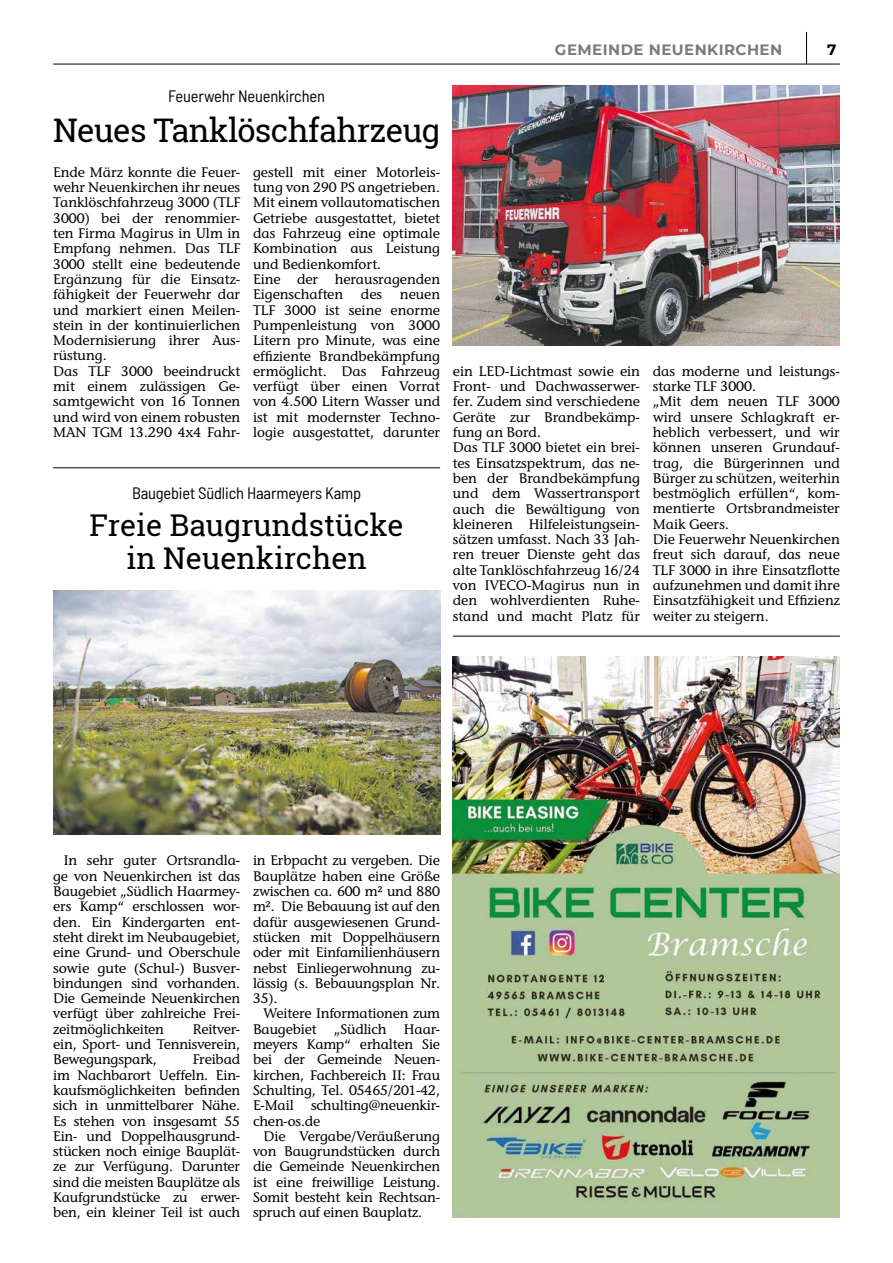
<style>
.page{position:relative;width:893px;height:1263px;background:#fff}
.page>*{position:absolute;margin:0;border:0;box-sizing:border-box;transform-origin:0 0}
.t1{font:32.55px "Roboto Slab";letter-spacing:-.02em;color:#000}
.t2{font:30px/33px "Roboto Slab";color:#000;text-align:center}
.t3{font:semi-condensed 16.5px "Barlow";letter-spacing:-.01em;color:#000}
.t4{font:700 15px "Montserrat";letter-spacing:.03em;color:#7c7b7b}
.t5{font:700 15px "Montserrat";color:#000}
.t6{font:500 13.8px/15.3px "Stone Inf ITC Std";color:#000;text-align:justify}
</style>
<div class="page">
<hr style="left:53px;top:64px;width:787px;height:1px;background:#000">
<hr style="left:806px;top:32px;width:1px;height:32px;background:#000">
<img style="left:453px;top:85px;width:387px;height:260px">
<img style="left:53px;top:590px;width:387px;height:245px">
<hr style="left:53px;top:467px;width:387px;height:1px;background:#000">
<hr style="left:453px;top:636px;width:387px;height:1px;background:#000">
<img style="left:453px;top:656px;width:387px;height:561px">
<p class="t4" style="left:555px;top:39px;width:229px">GEMEINDE NEUENKIRCHEN</p>
<p class="t5" style="left:827px;top:39px;width:11px">7</p>
<p class="t3" style="left:168px;top:85px;width:158px">Feuerwehr Neuenkirchen</p>
<h1 class="t1" style="left:53px;top:107px;width:389px">Neues Tanklöschfahrzeug</h1>
<p class="t6" style="left:53px;top:164px;width:189px;text-align:left">Ende März konnte die Feuer&shy;wehr Neuenkirchen ihr neues<br>Tanklöschfahrzeug 3000 (TLF<br>3000) bei der renommier&shy;ten Firma Magirus in Ulm in<br>Empfang nehmen. Das TLF<br>3000 stellt eine bedeutende<br>Ergänzung für die Einsatz&shy;fähigkeit der Feuerwehr dar und markiert einen Meilen&shy;stein in der kontinuierlichen<br>Modernisierung ihrer Aus&shy;rüstung.<br>Das TLF 3000 beeindruckt mit einem zulässigen Ge&shy;samtgewicht von 16 Tonnen und wird von einem robusten<br>MAN TGM 13.290 4x4 Fahr-</p>
<p class="t6" style="left:253px;top:164px;width:189px;text-align:left">gestell mit einer Motorleis&shy;tung von 290 PS angetrieben.<br>Mit einem vollautomatischen<br>Getriebe ausgestattet, bietet das Fahrzeug eine optimale<br>Kombination aus Leistung und Bedienkomfort.<br>Eine der herausragenden<br>Eigenschaften</p>
<p class="t6" style="left:361px;top:287px;width:23px">des</p>
<p class="t6" style="left:253px;top:287px;width:189px;text-indent:147px">neuen TLF 3000 ist seine enorme Pumpenleistung von 3000<br>Litern pro Minute, was eine effiziente Brandbekämpfung ermöglicht. Das Fahrzeug verfügt über einen Vorrat von 4.500 Litern Wasser und ist mit modernster Techno&shy;logie ausgestattet, darunter</p>
<p class="t3" style="left:132px;top:483px;width:231px">Baugebiet Südlich Haarmeyers Kamp</p>
<h2 class="t2" style="left:90px;top:508px;width:315px">Freie Baugrundstücke in Neuenkirchen</h2>
<p class="t6" style="left:453px;top:363px;width:189px;text-align:left">ein LED-Lichtmast sowie ein<br>Front- und Dachwasserwer&shy;fer. Zudem sind verschiedene<br>Geräte zur Brandbekämp&shy;fung an Bord.<br>Das TLF 3000 bietet ein brei&shy;tes Einsatzspektrum, das ne&shy;ben der Brandbekämpfung und dem Wassertransport auch die Bewältigung von kleineren Hilfeleistungsein&shy;sätzen umfasst. Nach 33 Jah&shy;ren treuer Dienste geht das alte Tanklöschfahrzeug 16/24 von IVECO-Magirus nun in den wohlverdienten Ruhe&shy;stand und macht Platz für</p>
<p class="t6" style="left:653px;top:363px;width:189px;text-align:left">das moderne und leistungs&shy;starke TLF 3000.<br>„Mit dem neuen TLF 3000 wird unsere Schlagkraft er&shy;heblich verbessert, und wir können unseren Grundauf&shy;trag, die Bürgerinnen und<br>Bürger zu schützen, weiterhin bestmöglich erfüllen“, kom&shy;mentierte Ortsbrandmeister<br>Maik Geers.<br>Die Feuerwehr Neuenkirchen freut sich darauf, das neue<br>TLF 3000 in ihre Einsatzflotte aufzunehmen und damit ihre<br>Einsatzfähigkeit und Effizienz weiter zu steigern.</p>
<p class="t6" style="left:53px;top:853px;width:189px;text-indent:11px">In sehr guter Ortsrandla&shy;ge von Neuenkirchen ist das Baugebiet „Südlich Haarmey&shy;ers Kamp“ erschlossen wor&shy;den. Ein Kindergarten ent&shy;steht direkt im Neubaugebiet, eine Grund- und Oberschule sowie gute (Schul-) Busver&shy;bindungen sind vorhanden.<br>Die Gemeinde Neuenkirchen verfügt über zahlreiche Frei&shy;zeitmöglichkeiten</p>
<p class="t6" style="left:53px;top:1021px;width:189px;text-indent:140px">Reitver&shy;ein, Sport- und Tennisverein, Bewegungspark,</p>
<p class="t6" style="left:53px;top:1052px;width:189px;text-indent:140px">Freibad im Nachbarort Ueffeln. Ein&shy;kaufsmöglichkeiten befinden sich in unmittelbarer Nähe.<br>Es stehen von insgesamt 55<br>Ein- und Doppelhausgrund&shy;stücken noch einige Bauplät&shy;ze zur Verfügung. Darunter sind die meisten Bauplätze als Kaufgrundstücke zu erwer&shy;ben, ein kleiner Teil ist auch</p>
<p class="t6" style="left:253px;top:853px;width:189px">in Erbpacht zu vergeben. Die Bauplätze haben eine Größe zwischen ca. 600 m² und 880 m². Die Bebauung ist auf den dafür ausgewiesenen Grund&shy;stücken mit Doppelhäusern oder mit Einfamilienhäusern nebst Einliegerwohnung zu&shy;lässig (s. Bebauungsplan Nr.<br>35).</p>
<p class="t6" style="left:253px;top:1006px;width:189px;text-indent:11px">Weitere Informationen zum<br>Baugebiet</p>
<p class="t6" style="left:334px;top:1021px;width:54px">„Südlich</p>
<p class="t6" style="left:253px;top:1021px;width:189px;text-indent:151px">Haar&shy;meyers Kamp“ erhalten Sie bei der Gemeinde Neuen&shy;kirchen, Fachbereich II: Frau Schulting, Tel. 05465/201-42, E-Mail</p>
<p class="t6" style="left:253px;top:1097px;width:189px;text-indent:58px">schulting@neuenkir&shy;chen-os.de</p>
<p class="t6" style="left:253px;top:1128px;width:189px;text-indent:11px">Die Vergabe/Veräußerung von Baugrundstücken durch die Gemeinde Neuenkirchen ist eine freiwillige Leistung.<br>Somit besteht kein Rechtsan&shy;spruch auf einen Bauplatz.</p>
</div>
